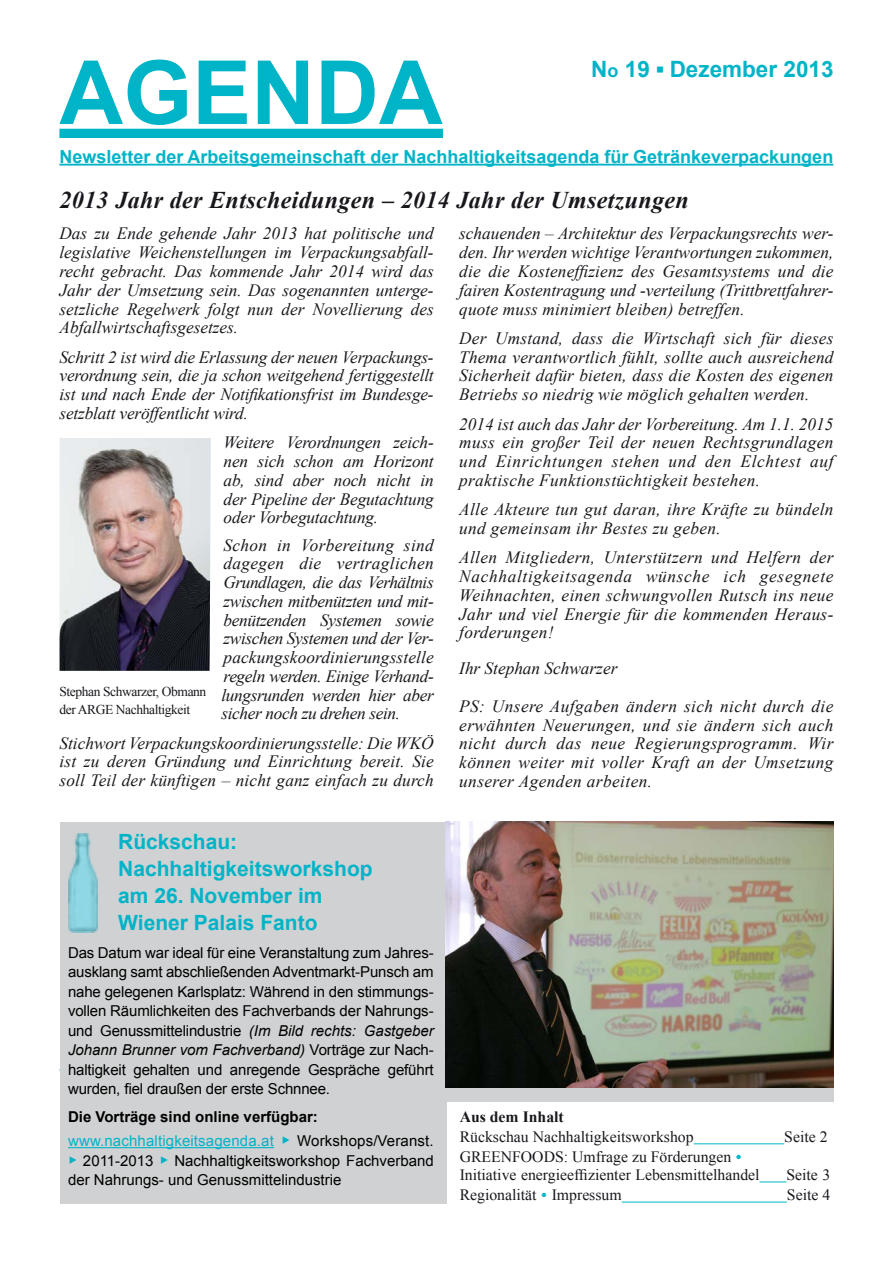
<style>
.page{position:relative;width:893px;height:1263px;background:#fff}
.page>*{position:absolute;margin:0;border:0;box-sizing:border-box;transform-origin:0 0}
.t1{font:700 88.5px "Arial";color:#00b4c8}
.t2{font:italic 700 24px "Times New Roman";letter-spacing:.015em;color:#1a171c}
.t3{font:700 22.5px "Arial";color:#00b4c8}
.t4{font:700 21px/27px "Arial";color:#00b4c8}
.t5{font:700 18px "Arial";color:#00b4c8}
.t6{font:italic 17.25px/18.8px "Times New Roman";letter-spacing:.01em;color:#1a171c;text-align:justify}
.t7{font:15.75px "Times New Roman";color:#1a171c}
.t8{font:700 15.75px "Times New Roman";color:#1a171c}
.t9{font:15px/19.5px "Arial";letter-spacing:-.005em;color:#000;text-align:justify}
.t10{font:700 15px "Arial";color:#000}
.t11{font:13.5px/18px "Times New Roman";letter-spacing:-.03em;color:#1a171c}
.s1{font-size:18px}
.s2{font-family:"Times New Roman"}
.s3{font-style:italic}
.s4{color:#00b4c8}
.s5{font-family:"Flama";font-size:16.5px;color:#00b4c8}
.s6{font-family:"Adobe Garamond Pro";color:#00b4c8}
</style>
<div class="page">
<div style="left:442px;top:822px;width:391px;height:279px;background:#d0d1d2"></div>
<div style="left:60px;top:822px;width:386px;height:381px;background:#d0d1d2"></div>
<div style="left:59px;top:129px;width:384px;height:9px;background:#00b4c8"></div>
<hr style="left:59px;top:164px;width:774px;height:2px;background:#00b4c8">
<img style="left:60px;top:438px;width:151px;height:233px">
<hr style="left:68px;top:1147px;width:206px;height:1px;background:#00b4c8">
<img style="left:445px;top:822px;width:388px;height:265px">
<hr style="left:694px;top:1143px;width:90px;height:1px;background:#00b4c8">
<svg style="left:760px;top:1181px;width:26px;height:1px"></svg>
<hr style="left:622px;top:1202px;width:165px;height:1px;background:#00b4c8">
<img style="left:69px;top:833px;width:28px;height:100px">
<p class="t1" style="left:59px;top:35px;width:385px">AGENDA</p>
<p class="t5" style="left:59px;top:145px;width:775px">Newsletter der Arbeitsgemeinschaft der Nachhaltigkeitsagenda für Getränkeverpackungen</p>
<p class="t3" style="left:591px;top:54px;width:244px">N<span class="s1">o</span> 19 <span class="s2">▪</span> Dezember 2013</p>
<p class="t2" style="left:60px;top:183px;width:631px">2013 Jahr der Entscheidungen – 2014 Jahr der Umsetzungen</p>
<p class="t6" style="left:60px;top:224px;width:376px">Das zu Ende gehende Jahr 2013 hat politische und legislative Weichenstellungen im Verpackungsabfall&shy;recht gebracht. Das kommende Jahr 2014 wird das Jahr der Umsetzung sein. Das sogenannten unterge&shy;setzliche Regelwerk folgt nun der Novellierung des Abfallwirtschaftsgesetzes.</p>
<p class="t6" style="left:60px;top:347px;width:376px">Schritt 2 ist wird die Erlassung der neuen Verpackungs&shy;verordnung sein, die ja schon weitgehend fertiggestellt ist und nach Ende der Notifikationsfrist im Bundesge&shy;setzblatt veröffentlicht wird.</p>
<p class="t6" style="left:224px;top:433px;width:212px">Weitere Verordnungen zeich&shy;nen sich schon am Horizont ab, sind aber noch nicht in der Pipeline der Begutachtung oder Vorbegutachtung.</p>
<p class="t6" style="left:221px;top:535px;width:214px">Schon in Vorbereitung sind dagegen die vertraglichen Grundlagen, die das Verhältnis zwischen mitbenützten und mit&shy;benützenden Systemen sowie zwischen Systemen und der Ver&shy;packungskoordinierungsstelle regeln werden. Einige Verhand&shy;lungsrunden werden hier aber sicher noch zu drehen sein.</p>
<p class="t6" style="left:60px;top:733px;width:376px">Stichwort Verpackungskoordinierungsstelle: Die WKÖ ist zu deren Gründung und Einrichtung bereit. Sie soll Teil der künftigen – nicht ganz einfach zu durch</p>
<p class="t11" style="left:60px;top:682px;width:148px">Stephan Schwarzer, Obmann der ARGE Nachhaltigkeit</p>
<p class="t4" style="left:118px;top:829px;width:256px">Rückschau:<br>Nachhaltigkeitsworkshop am 26. November im<br>Wiener Palais Fanto</p>
<p class="t9" style="left:68px;top:943px;width:367px">Das Datum war ideal für eine Veranstaltung zum Jahres&shy;ausklang samt abschließenden Adventmarkt-Punsch am nahe gelegenen Karlsplatz: Während in den stimmungs&shy;vollen Räumlichkeiten des Fachverbands der Nahrungs&shy;und Genussmittelindustrie <span class="s3">(Im Bild rechts: Gastgeber Johann Brunner vom Fachverband)</span> Vorträge zur Nach&shy;haltigkeit gehalten und anregende Gespräche geführt wurden, fiel draußen der erste Schnnee.</p>
<p class="t10" style="left:68px;top:1107px;width:251px">Die Vorträge sind online verfügbar:</p>
<p class="t9" style="left:68px;top:1131px;width:367px"><span class="s4">www.nachhaltigkeitsagenda.at</span> <span class="s5">►</span> Workshops/Veranst. <span class="s5">►</span> 2011-2013 <span class="s5">►</span> Nachhaltigkeitsworkshop Fachverband der Nahrungs- und Genussmittelindustrie</p>
<p class="t6" style="left:459px;top:224px;width:376px">schauenden – Architektur des Verpackungsrechts wer&shy;den. Ihr werden wichtige Verantwortungen zukommen, die die Kosteneffizienz des Gesamtsystems und die fairen Kostentragung und -verteilung (Trittbrettfahrer&shy;quote muss minimiert bleiben) betreffen.</p>
<p class="t6" style="left:459px;top:328px;width:376px">Der Umstand, dass die Wirtschaft sich für dieses Thema verantwortlich fühlt, sollte auch ausreichend Sicherheit dafür bieten, dass die Kosten des eigenen Betriebs so niedrig wie möglich gehalten werden.</p>
<p class="t6" style="left:459px;top:414px;width:376px">2014 ist auch das Jahr der Vorbereitung. Am 1.1. 2015 muss ein großer Teil der neuen Rechtsgrundlagen und Einrichtungen stehen und den Elchtest auf praktische Funktionstüchtigkeit bestehen.</p>
<p class="t6" style="left:459px;top:500px;width:376px">Alle Akteure tun gut daran, ihre Kräfte zu bündeln und gemeinsam ihr Bestes zu geben.</p>
<p class="t6" style="left:459px;top:548px;width:376px">Allen Mitgliedern, Unterstützern und Helfern der Nachhaltigkeitsagenda wünsche ich gesegnete Weihnachten, einen schwungvollen Rutsch ins neue Jahr und viel Energie für die kommenden Heraus&shy;forderungen!</p>
<p class="t6" style="left:459px;top:658px;width:160px">Ihr Stephan Schwarzer</p>
<p class="t6" style="left:459px;top:696px;width:376px">PS: Unsere Aufgaben ändern sich nicht durch die erwähnten Neuerungen, und sie ändern sich auch nicht durch das neue Regierungsprogramm. Wir können weiter mit voller Kraft an der Umsetzung unserer Agenden arbeiten.</p>
<p class="t8" style="left:460px;top:1106px;width:106px">Aus dem Inhalt</p>
<p class="t7" style="left:460px;top:1126px;width:236px">Rückschau Nachhaltigkeitsworkshop</p>
<p class="t7" style="left:784px;top:1126px;width:45px">Seite 2</p>
<p class="t7" style="left:460px;top:1146px;width:284px">GREENFOODS: Umfrage zu Förderungen <span class="s6">•</span></p>
<p class="t7" style="left:460px;top:1164px;width:301px">Initiative energieeffizienter Lebensmittelhandel</p>
<p class="t7" style="left:786px;top:1164px;width:45px">Seite 3</p>
<p class="t7" style="left:460px;top:1184px;width:164px">Regionalität <span class="s6">•</span> Impressum</p>
<p class="t7" style="left:787px;top:1184px;width:45px">Seite 4</p>
</div>
